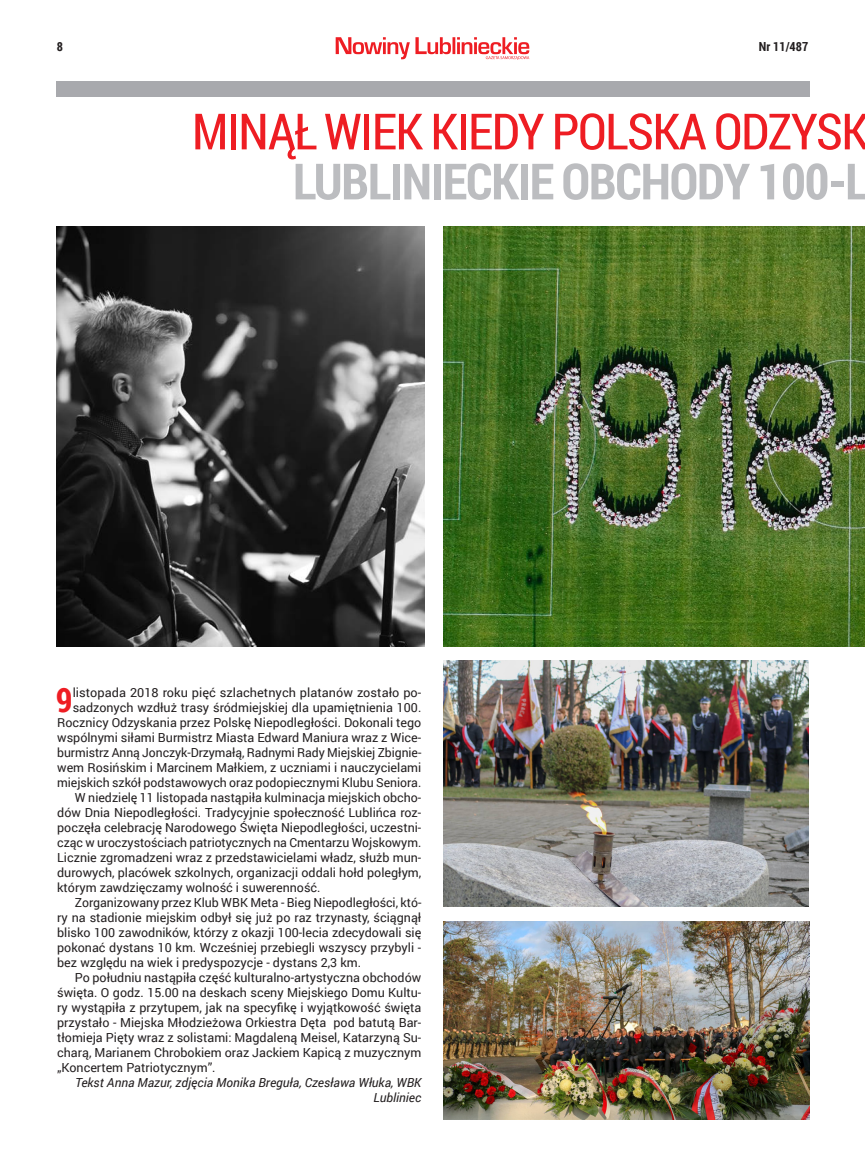
<style>
.page{position:relative;width:865px;height:1166px;background:#fff}
.page>*{position:absolute;margin:0;border:0;box-sizing:border-box;transform-origin:0 0}
.t1{font:50px "Roboto Condensed";color:#ee1d23}
.t2{font:700 50px "Roboto Condensed";letter-spacing:-.025em;color:#bcbdc0}
.t3{font:700 33.62px "Roboto Condensed";color:#ee1d23}
.t4{font:12.5px "Roboto";color:#231f20}
.t5{font:italic 12.5px/15px "Roboto";color:#231f20;text-align:right}
.t6{font:700 12.5px "Roboto Condensed";color:#231f20}
</style>
<div class="page">
<svg style="left:336px;top:37px;width:193px;height:23px"></svg>
<div style="left:58px;top:81px;width:751px;height:15px;background:#a8a9ad"></div>
<img style="left:443px;top:227px;width:422px;height:420px">
<img style="left:57px;top:227px;width:367px;height:419px">
<img style="left:443px;top:661px;width:365px;height:245px">
<img style="left:443px;top:921px;width:366px;height:199px">
<p class="t6" style="left:57px;top:38px;width:8px">8</p>
<p class="t6" style="left:759px;top:38px;width:51px">NR 11/487</p>
<h1 class="t1" style="left:192px;top:97px;width:158px">MINĄŁ WIEK</h1>
<h1 class="t1" style="left:430px;top:97px;width:23px">KIEDY</h1>
<h1 class="t1" style="left:551px;top:97px;width:53px">POLSKA</h1>
<h1 class="t1" style="left:714px;top:97px;width:27px">ODZYSK</h1>
<h1 class="t2" style="left:293px;top:146px;width:577px">LUBLINIECKIE OBCHODY 100-L</h1>
<h2 class="t3" style="left:56px;top:676px;width:18px">9</h2>
<p class="t4" style="left:73px;top:683px;width:350px">listopada 2018 roku pięć szlachetnych platanów zostało po-</p>
<p class="t4" style="left:73px;top:698px;width:350px">sadzonych wzdłuż trasy śródmiejskiej dla upamiętnienia 100.</p>
<p class="t4" style="left:57px;top:713px;width:365px">Rocznicy Odzyskania przez Polskę Niepodległości. Dokonali tego</p>
<p class="t4" style="left:57px;top:728px;width:365px">wspólnymi siłami Burmistrz Miasta Edward Maniura wraz z Wice-</p>
<p class="t4" style="left:57px;top:743px;width:365px">burmistrz Anną Jonczyk-Drzymałą, Radnymi Rady Miejskiej Zbignie-</p>
<p class="t4" style="left:57px;top:758px;width:365px">wem Rosińskim i Marcinem Małkiem, z uczniami i nauczycielami</p>
<p class="t4" style="left:57px;top:773px;width:365px">miejskich szkół podstawowych oraz podopiecznymi Klubu Seniora.</p>
<p class="t4" style="left:75px;top:788px;width:348px">W niedzielę 11 listopada nastąpiła kulminacja miejskich obcho-</p>
<p class="t4" style="left:57px;top:803px;width:365px">dów Dnia Niepodległości. Tradycyjnie społeczność Lublińca roz-</p>
<p class="t4" style="left:57px;top:818px;width:365px">poczęła celebrację Narodowego Święta Niepodległości, uczestni-</p>
<p class="t4" style="left:57px;top:833px;width:365px">cząc w uroczystościach patriotycznych na Cmentarzu Wojskowym.</p>
<p class="t4" style="left:57px;top:848px;width:365px">Licznie zgromadzeni wraz z przedstawicielami władz, służb mun-</p>
<p class="t4" style="left:57px;top:863px;width:365px">durowych, placówek szkolnych, organizacji oddali hołd poległym,</p>
<p class="t4" style="left:57px;top:878px;width:265px">którym zawdzięczamy wolność i suwerenność.</p>
<p class="t4" style="left:75px;top:893px;width:348px">Zorganizowany przez Klub WBK Meta - Bieg Niepodległości, któ-</p>
<p class="t4" style="left:57px;top:908px;width:365px">ry na stadionie miejskim odbył się już po raz trzynasty, ściągnął</p>
<p class="t4" style="left:57px;top:923px;width:365px">blisko 100 zawodników, którzy z okazji 100-lecia zdecydowali się</p>
<p class="t4" style="left:57px;top:938px;width:365px">pokonać dystans 10 km. Wcześniej przebiegli wszyscy przybyli -</p>
<p class="t4" style="left:57px;top:953px;width:305px">bez względu na wiek i predyspozycje - dystans 2,3 km.</p>
<p class="t4" style="left:75px;top:968px;width:348px">Po południu nastąpiła część kulturalno-artystyczna obchodów</p>
<p class="t4" style="left:57px;top:983px;width:365px">święta. O godz. 15.00 na deskach sceny Miejskiego Domu Kultu-</p>
<p class="t4" style="left:57px;top:998px;width:365px">ry wystąpiła z przytupem, jak na specyfikę i wyjątkowość święta</p>
<p class="t4" style="left:57px;top:1013px;width:365px">przystało - Miejska Młodzieżowa Orkiestra Dęta pod batutą Bar-</p>
<p class="t4" style="left:57px;top:1028px;width:365px">tłomieja Pięty wraz z solistami: Magdaleną Meisel, Katarzyną Su-</p>
<p class="t4" style="left:57px;top:1043px;width:365px">charą, Marianem Chrobokiem oraz Jackiem Kapicą z muzycznym</p>
<p class="t4" style="left:57px;top:1058px;width:160px">„Koncertem Patriotycznym”.</p>
<p class="t5" style="left:75px;top:1074px;width:348px">Tekst Anna Mazur, zdjęcia Monika Breguła, Czesława Włuka, WBK<br>Lubliniec</p>
</div>
